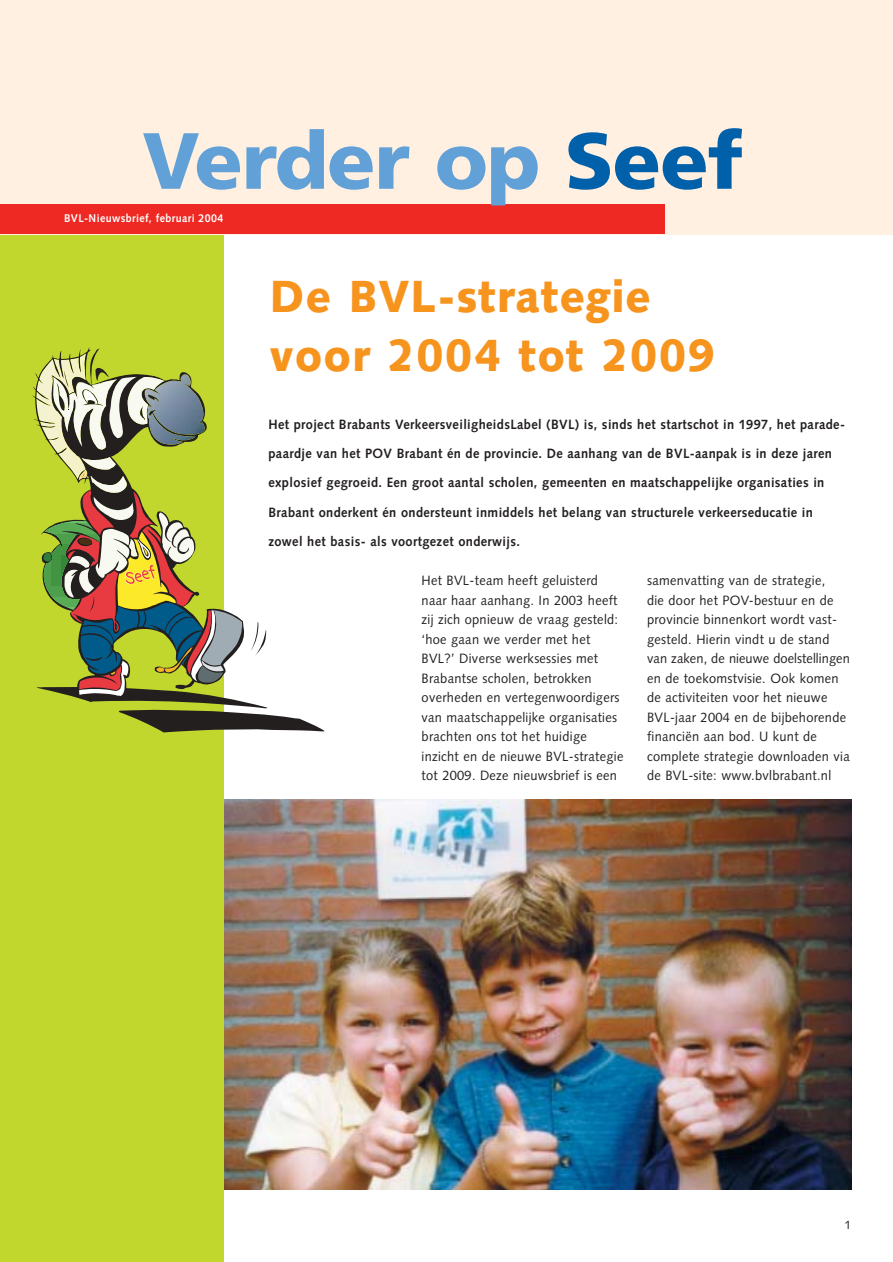
<style>
.page{position:relative;width:893px;height:1262px;background:#fff}
.page>*{position:absolute;margin:0;border:0;box-sizing:border-box;transform-origin:0 0}
.t1{font:900 79.5px "Frutiger";letter-spacing:-.01em;color:#61a1d7}
.t2{font:900 45px/58.5px "Syntax";letter-spacing:.025em;color:#f7941e;scale:.95 1}
.t3{font:13.5px/19.5px "Syntax";letter-spacing:.02em;color:#231f1f;scale:.95 1}
.t4{font:700 13.5px/29.2px "Syntax";letter-spacing:.03em;color:#231f1f;scale:.95 1}
.t5{font:12px "Syntax";color:#231f1f}
.t6{font:700 11.25px "Syntax";letter-spacing:.035em;color:#fff;scale:.95 1}
.s1{color:#0060a9}
</style>
<div class="page">
<img style="left:224px;top:800px;width:627px;height:390px">
<div style="left:0;top:213px;width:224px;height:1048px;background:#c1d72e"></div>
<div style="left:0;top:0;width:892px;height:234px;background:#fff0e2"></div>
<div style="left:0;top:205px;width:664px;height:29px;background:#ee2923"></div>
<svg style="left:32px;top:347px;width:175px;height:110px"></svg>
<img style="left:36px;top:353px;width:50px;height:104px">
<img style="left:164px;top:374px;width:42px;height:71px">
<svg style="left:51px;top:367px;width:113px;height:82px;background:#a2a686"></svg>
<svg style="left:36px;top:457px;width:288px;height:275px"></svg>
<h1 class="t1" style="left:142px;top:129px;width:602px">Verder op <span class="s1">Seef</span></h1>
<p class="t6" style="left:64px;top:214px;width:169px">BVL-Nieuwsbrief, februari 2004</p>
<h2 class="t2" style="left:270px;top:272px;width:470px">De BVL-strategie voor 2004 tot 2009</h2>
<p class="t4" style="left:268px;top:411px;width:608px">Het project Brabants VerkeersveiligheidsLabel (BVL) is, sinds het startschot in 1997, het parade&shy;paardje van het POV Brabant én de provincie. De aanhang van de BVL-aanpak is in deze jaren explosief gegroeid. Een groot aantal scholen, gemeenten en maatschappelijke organisaties in Brabant onderkent én ondersteunt inmiddels het belang van structurele verkeerseducatie in zowel het basis- als voortgezet onderwijs.</p>
<p class="t3" style="left:421px;top:572px;width:214px">Het BVL-team heeft geluisterd naar haar aanhang. In 2003 heeft zij zich opnieuw de vraag gesteld: ‘hoe gaan we verder met het<br>BVL?’ Diverse werksessies met<br>Brabantse scholen, betrokken overheden en vertegenwoordigers van maatschappelijke organisaties brachten ons tot het huidige inzicht en de nieuwe BVL-strategie tot 2009. Deze nieuwsbrief is een</p>
<p class="t3" style="left:647px;top:572px;width:215px">samenvatting van de strategie,<br>die door het POV-bestuur en de provincie binnenkort wordt vast&shy;gesteld. Hierin vindt u de stand van zaken, de nieuwe doelstellingen en de toekomstvisie. Ook komen de activiteiten voor het nieuwe<br>BVL-jaar 2004 en de bijbehorende financiën aan bod. U kunt de complete strategie downloaden via de BVL-site: www.bvlbrabant.nl</p>
<p class="t5" style="left:844px;top:1220px;width:8px">1</p>
</div>
